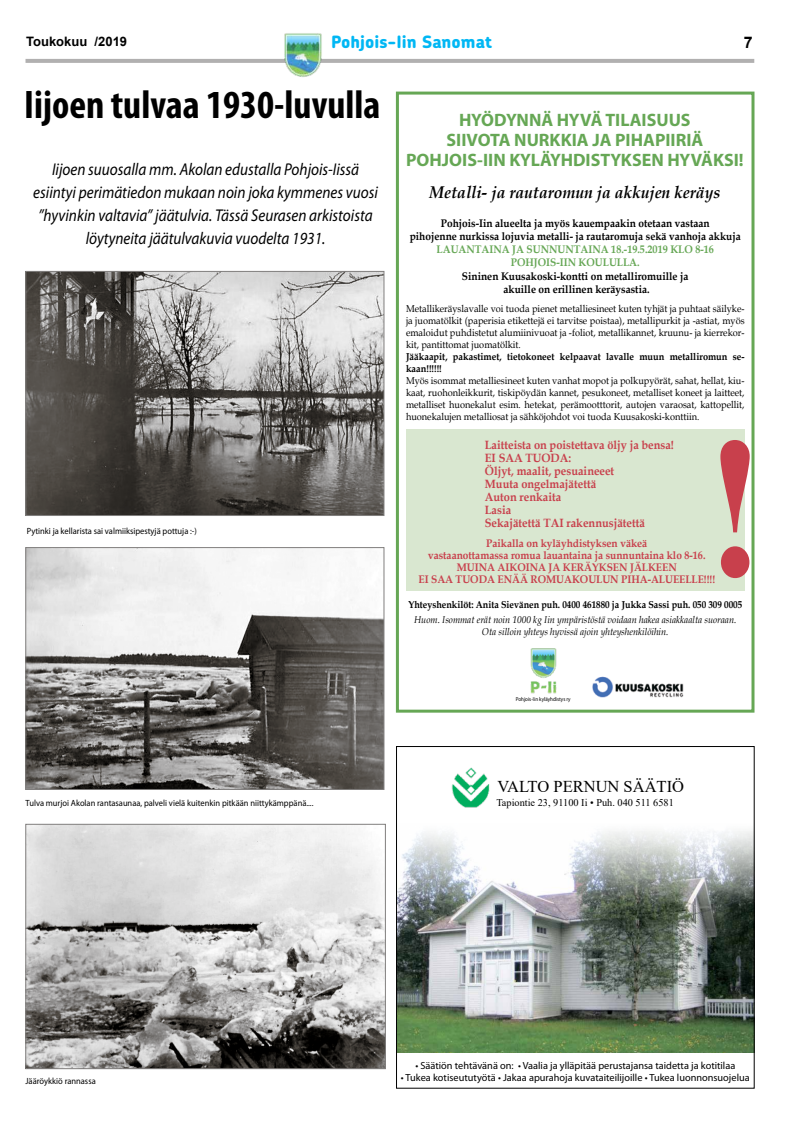
<style>
.page{position:relative;width:794px;height:1134px;background:#fff}
.page>*{position:absolute;margin:0;border:0;box-sizing:border-box;transform-origin:0 0}
.t1{font:700 200px "Times New Roman";color:#c8404c;scale:.9 1}
.t2{font:700 condensed 40px "Myriad Pro";color:#000}
.t3{font:700 18px/20px "Myriad Pro";color:#66a755;text-align:center}
.t4{font:italic 17.1px/22.8px "Myriad Pro";color:#000;text-align:center;scale:.89 1}
.t5{font:italic 700 17px "Book Antiqua";color:#000;scale:.92 1}
.t6{font:800 17px "Chevin";color:#00b7f4}
.t7{font:16.5px "Times New Roman";color:#000}
.t8{font:700 16px "Arial";color:#000}
.t9{font:700 13px "Arial";color:#000}
.t10{font:700 12px/13px "Book Antiqua";color:#c8404c;scale:.92 1}
.t11{font:700 11px/13.2px "Book Antiqua";color:#000;text-align:center;scale:.92 1}
.t12{font:700 11px/12px "Book Antiqua";color:#c8404c;text-align:center;scale:.92 1}
.t13{font:700 11px/13.2px "Book Antiqua";color:#66a755;text-align:center;scale:.92 1}
.t14{font:10.3px "Myriad Pro";color:#000}
.t15{font:10.3px "Times New Roman";color:#000}
.t16{font:10px/12px "Book Antiqua";color:#000;text-align:justify;scale:.92 1}
.t17{font:italic 10px/12px "Book Antiqua";color:#000;text-align:center;scale:.92 1}
.t18{font:700 10px/12px "Book Antiqua";color:#000;scale:.92 1}
.t19{font:700 10px "Book Antiqua";color:#000;scale:.9 1}
.t20{font:9px "Myriad Pro";color:#000;scale:.94 1}
.t21{font:5.7px "Myriad Pro";color:#000;scale:.9 1}
</style>
<div class="page">
<hr style="left:26px;top:59px;width:728px;height:4px;background:#b1b0b0">
<img style="left:284px;top:33px;width:38px;height:44px">
<img style="left:398px;top:831px;width:354px;height:221px">
<img style="left:451px;top:767px;width:39px;height:41px">
<div style="left:396px;top:746px;width:358px;height:343px;border:1px solid #000"></div>
<div style="left:406px;top:429px;width:338px;height:161px;background:#d9e7d0"></div>
<img style="left:530px;top:648px;width:27px;height:46px">
<img style="left:592px;top:676px;width:92px;height:22px">
<div style="left:396px;top:92px;width:358px;height:621px;border:3px solid #66a755"></div>
<img style="left:28px;top:273px;width:354px;height:241px">
<div style="left:26px;top:271px;width:358px;height:245px;border:1px solid #817f7e"></div>
<img style="left:28px;top:549px;width:354px;height:239px">
<div style="left:26px;top:547px;width:358px;height:243px;border:1px solid #817f7e"></div>
<img style="left:28px;top:826px;width:356px;height:241px">
<div style="left:26px;top:824px;width:360px;height:245px;border:1px solid #817f7e"></div>
<h3 class="t9" style="left:26px;top:32px;width:102px">Toukokuu /2019</h3>
<h3 class="t6" style="left:331px;top:31px;width:162px">Pohjois-Iin Sanomat</h3>
<h3 class="t8" style="left:744px;top:31px;width:10px">7</h3>
<h2 class="t2" style="left:24px;top:80px;width:357px">Iijoen tulvaa 1930-luvulla</h2>
<h3 class="t4" style="left:33px;top:158px;width:388px">Iijoen suuosalla mm. Akolan edustalla Pohjois-Iissä esiintyi perimätiedon mukaan noin joka kymmenes vuosi ”hyvinkin valtavia” jäätulvia. Tässä Seurasen arkistoista löytyneita jäätulvakuvia vuodelta 1931.</h3>
<p class="t20" style="left:27px;top:525px;width:182px">Pytinki ja kellarista sai valmiiksipestyjä pottuja :-)</p>
<h3 class="t3" style="left:406px;top:109px;width:339px">HYÖDYNNÄ HYVÄ TILAISUUS<br>SIIVOTA NURKKIA JA PIHAPIIRIÄ<br>POHJOIS-IIN KYLÄYHDISTYKSEN HYVÄKSI!</h3>
<h3 class="t5" style="left:429px;top:181px;width:317px">Metalli- ja rautaromun ja akkujen keräys</h3>
<p class="t11" style="left:410px;top:216px;width:361px">Pohjois-Iin alueelta ja myös kauempaakin otetaan vastaan<br>pihojenne nurkissa lojuvia metalli- ja rautaromuja sekä vanhoja akkuja</p>
<p class="t13" style="left:436px;top:243px;width:303px">LAUANTAINA JA SUNNUNTAINA 18.-19.5.2019 KLO 8-16<br>POHJOIS-IIN KOULULLA.</p>
<p class="t11" style="left:462px;top:269px;width:248px">Sininen Kuusakoski-kontti on metalliromuille ja akuille on erillinen keräysastia.</p>
<p class="t16" style="left:406px;top:302px;width:369px">Metallikeräyslavalle voi tuoda pienet metalliesineet kuten tyhjät ja puhtaat säilyke&shy;ja juomatölkit (paperisia etikettejä ei tarvitse poistaa), metallipurkit ja -astiat, myös emaloidut puhdistetut alumiinivuoat ja -foliot, metallikannet, kruunu- ja kierrekor&shy;kit, pantittomat juomatölkit.</p>
<p class="t18" style="left:406px;top:350px;width:369px">Jääkaapit, pakastimet, tietokoneet kelpaavat lavalle muun metalliromun se&shy;kaan!!!!!!</p>
<p class="t16" style="left:406px;top:374px;width:369px">Myös isommat metalliesineet kuten vanhat mopot ja polkupyörät, sahat, hellat, kiu&shy;kaat, ruohonleikkurit, tiskipöydän kannet, pesukoneet, metalliset koneet ja laitteet, metalliset huonekalut esim. hetekat, perämootttorit, autojen varaosat, kattopellit, huonekalujen metalliosat ja sähköjohdot voi tuoda Kuusakoski-konttiin.</p>
<h1 class="t1" style="left:705px;top:364px;width:68px">!</h1>
<p class="t10" style="left:485px;top:439px;width:207px">Laitteista on poistettava öljy ja bensa!<br>EI SAA TUODA:<br>Öljyt, maalit, pesuaineeet<br>Muuta ongelmajätettä<br>Auton renkaita<br>Lasia<br>Sekajätettä TAI rakennusjätettä</p>
<p class="t12" style="left:418px;top:537px;width:324px">Paikalla on kyläyhdistyksen väkeä<br>vastaanottamassa romua lauantaina ja sunnuntaina klo 8-16.<br>MUINA AIKOINA JA KERÄYKSEN JÄLKEEN<br>EI SAA TUODA ENÄÄ ROMUAKOULUN PIHA-ALUEELLE!!!!</p>
<p class="t19" style="left:408px;top:598px;width:372px">Yhteyshenkilöt: Anita Sievänen puh. 0400 461880 ja Jukka Sassi puh. 050 309 0005</p>
<p class="t17" style="left:414px;top:614px;width:352px">Huom. Isommat erät noin 1000 kg Iin ympäristöstä voidaan hakea asiakkaalta suoraan.<br>Ota silloin yhteys hyvissä ajoin yhteyshenkilöihin.</p>
<p class="t21" style="left:516px;top:695px;width:62px">Pohjois-Iin kyläyhdistys ry</p>
<p class="t20" style="left:26px;top:797px;width:308px">Tulva murjoi Akolan rantasaunaa, palveli vielä kuitenkin pitkään niittykämppänä....</p>
<h3 class="t7" style="left:497px;top:775px;width:188px">VALTO PERNUN SÄÄTIÖ</h3>
<p class="t15" style="left:496px;top:795px;width:179px">Tapiontie 23, 91100 Ii • Puh. 040 511 6581</p>
<p class="t20" style="left:26px;top:1075px;width:76px">Jääröykkiö rannassa</p>
<p class="t14" style="left:415px;top:1059px;width:321px">• Säätiön tehtävänä on: • Vaalia ja ylläpitää perustajansa taidetta ja kotitilaa</p>
<p class="t14" style="left:401px;top:1071px;width:350px">• Tukea kotiseututyötä • Jakaa apurahoja kuvataiteilijoille • Tukea luonnonsuojelua</p>
</div>
